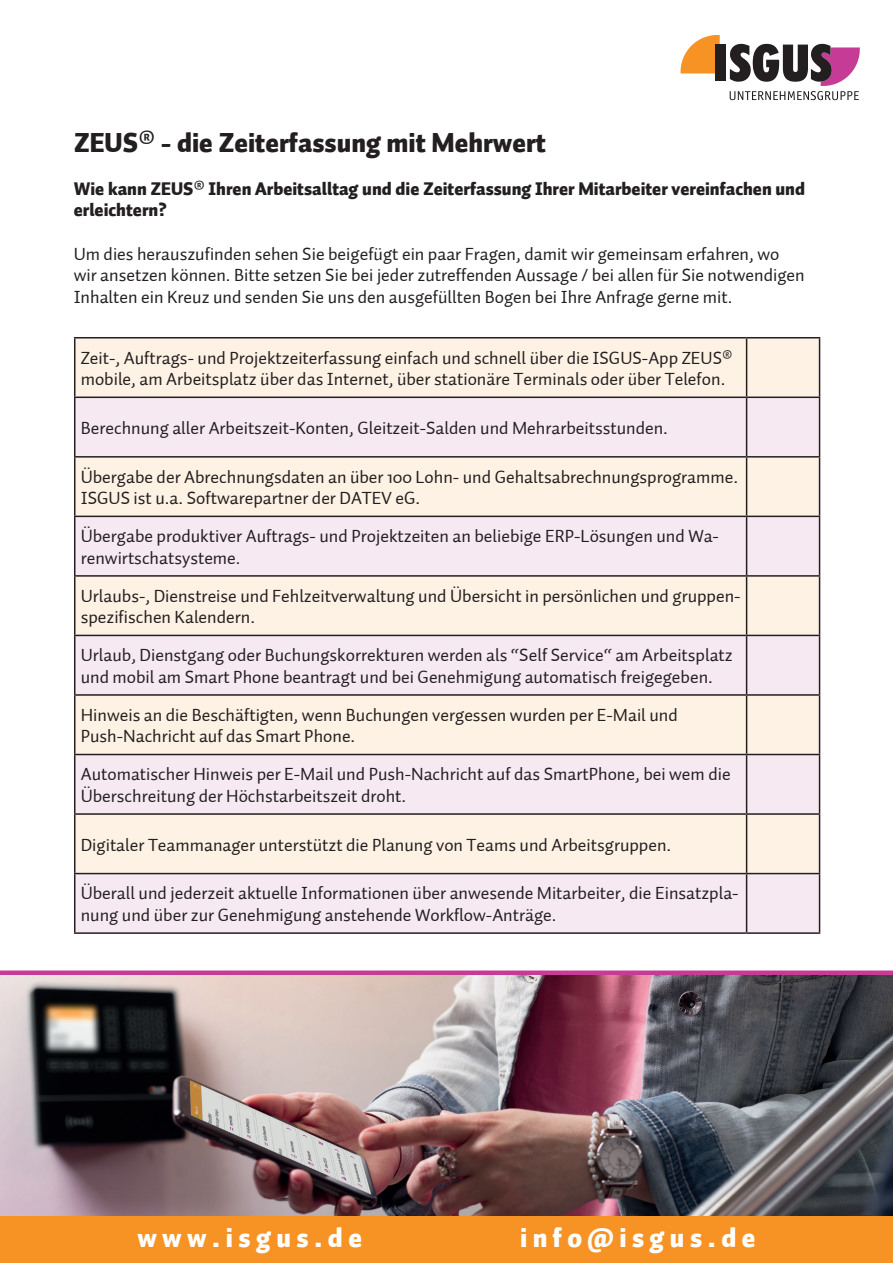
<style>
.page{position:relative;width:893px;height:1263px;background:#fff}
.page>*{position:absolute;margin:0;border:0;box-sizing:border-box;transform-origin:0 0}
.t1{font:27px "Auto 1 Black LF";color:#231f20}
.t2{font:27px "Auto 1 Black LF";letter-spacing:.2em;color:#fff}
.t3{font:18px/21.6px "Auto 1";color:#231f20}
.t4{font:18px/21.6px "Auto 1 Black LF";color:#231f20}
</style>
<div class="page">
<svg style="left:680px;top:35px;width:40px;height:38px"></svg>
<div style="left:716px;top:45px;width:10px;height:36px;background:#231f20"></div>
<svg style="left:730px;top:44px;width:130px;height:56px"></svg>
<img style="left:0;top:975px;width:893px;height:241px">
<div style="left:75px;top:338px;width:744px;height:58px;background:#fef2e4"></div>
<svg style="left:75px;top:398px;width:744px;height:534px;background:#f8ebea"></svg>
<hr style="left:74px;top:337px;width:673px;height:1px;background:#231f20">
<hr style="left:74px;top:338px;width:1px;height:58px;background:#231f20">
<hr style="left:747px;top:337px;width:73px;height:1px;background:#231f20">
<hr style="left:746px;top:338px;width:1px;height:58px;background:#231f20">
<hr style="left:819px;top:338px;width:1px;height:58px;background:#231f20">
<hr style="left:74px;top:396px;width:673px;height:2px;background:#231f20">
<hr style="left:74px;top:398px;width:1px;height:58px;background:#231f20">
<hr style="left:747px;top:396px;width:73px;height:2px;background:#231f20">
<hr style="left:746px;top:398px;width:1px;height:58px;background:#231f20">
<hr style="left:819px;top:398px;width:1px;height:58px;background:#231f20">
<hr style="left:74px;top:456px;width:673px;height:2px;background:#231f20">
<hr style="left:74px;top:458px;width:1px;height:58px;background:#231f20">
<hr style="left:747px;top:456px;width:73px;height:2px;background:#231f20">
<hr style="left:746px;top:458px;width:1px;height:58px;background:#231f20">
<hr style="left:819px;top:458px;width:1px;height:58px;background:#231f20">
<hr style="left:74px;top:516px;width:673px;height:1px;background:#231f20">
<hr style="left:74px;top:517px;width:1px;height:58px;background:#231f20">
<hr style="left:747px;top:516px;width:73px;height:1px;background:#231f20">
<hr style="left:746px;top:517px;width:1px;height:58px;background:#231f20">
<hr style="left:819px;top:517px;width:1px;height:58px;background:#231f20">
<hr style="left:74px;top:575px;width:673px;height:2px;background:#231f20">
<hr style="left:74px;top:577px;width:1px;height:58px;background:#231f20">
<hr style="left:747px;top:575px;width:73px;height:2px;background:#231f20">
<hr style="left:746px;top:577px;width:1px;height:58px;background:#231f20">
<hr style="left:819px;top:577px;width:1px;height:58px;background:#231f20">
<hr style="left:74px;top:635px;width:673px;height:1px;background:#231f20">
<hr style="left:74px;top:636px;width:1px;height:58px;background:#231f20">
<hr style="left:747px;top:635px;width:73px;height:1px;background:#231f20">
<hr style="left:746px;top:636px;width:1px;height:58px;background:#231f20">
<hr style="left:819px;top:636px;width:1px;height:58px;background:#231f20">
<hr style="left:74px;top:694px;width:673px;height:2px;background:#231f20">
<hr style="left:74px;top:696px;width:1px;height:58px;background:#231f20">
<hr style="left:747px;top:694px;width:73px;height:2px;background:#231f20">
<hr style="left:746px;top:696px;width:1px;height:58px;background:#231f20">
<hr style="left:819px;top:696px;width:1px;height:58px;background:#231f20">
<hr style="left:74px;top:754px;width:673px;height:1px;background:#231f20">
<hr style="left:74px;top:755px;width:1px;height:58px;background:#231f20">
<hr style="left:747px;top:754px;width:73px;height:1px;background:#231f20">
<hr style="left:746px;top:755px;width:1px;height:58px;background:#231f20">
<hr style="left:819px;top:755px;width:1px;height:58px;background:#231f20">
<hr style="left:74px;top:813px;width:673px;height:2px;background:#231f20">
<hr style="left:74px;top:815px;width:1px;height:58px;background:#231f20">
<hr style="left:747px;top:813px;width:73px;height:2px;background:#231f20">
<hr style="left:746px;top:815px;width:1px;height:58px;background:#231f20">
<hr style="left:819px;top:815px;width:1px;height:58px;background:#231f20">
<hr style="left:74px;top:873px;width:673px;height:1px;background:#231f20">
<hr style="left:74px;top:874px;width:1px;height:58px;background:#231f20">
<hr style="left:747px;top:873px;width:73px;height:1px;background:#231f20">
<hr style="left:746px;top:874px;width:1px;height:58px;background:#231f20">
<hr style="left:819px;top:874px;width:1px;height:58px;background:#231f20">
<hr style="left:74px;top:932px;width:673px;height:2px;background:#231f20">
<hr style="left:747px;top:932px;width:73px;height:2px;background:#231f20">
<div style="left:0;top:1216px;width:893px;height:47px;background:#f79324"></div>
<div style="left:0;top:970px;width:893px;height:5px;background:#c53b96"></div>
<p class="t1" style="left:74px;top:124px;width:474px">ZEUS® - die Zeiterfassung mit Mehrwert</p>
<p class="t4" style="left:74px;top:178px;width:733px">Wie kann ZEUS® Ihren Arbeitsalltag und die Zeiterfassung Ihrer Mitarbeiter vereinfachen und erleichtern?</p>
<p class="t3" style="left:74px;top:243px;width:732px">Um dies herauszufinden sehen Sie beigefügt ein paar Fragen, damit wir gemeinsam erfahren, wo wir ansetzen können. Bitte setzen Sie bei jeder zutreffenden Aussage / bei allen für Sie notwendigen<br>Inhalten ein Kreuz und senden Sie uns den ausgefüllten Bogen bei Ihre Anfrage gerne mit.</p>
<p class="t3" style="left:81px;top:347px;width:653px">Zeit-, Auftrags- und Projektzeiterfassung einfach und schnell über die ISGUS-App ZEUS® mobile, am Arbeitsplatz über das Internet, über stationäre Terminals oder über Telefon.</p>
<p class="t3" style="left:81px;top:417px;width:589px">Berechnung aller Arbeitszeit-Konten, Gleitzeit-Salden und Mehrarbeitsstunden.</p>
<p class="t3" style="left:81px;top:466px;width:659px">Übergabe der Abrechnungsdaten an über 100 Lohn- und Gehaltsabrechnungsprogramme.</p>
<p class="t3" style="left:81px;top:488px;width:341px">ISGUS ist u.a. Softwarepartner der DATEV eG.</p>
<p class="t3" style="left:81px;top:526px;width:640px">Übergabe produktiver Auftrags- und Projektzeiten an beliebige ERP-Lösungen und Wa&shy;renwirtschatsysteme.</p>
<p class="t3" style="left:81px;top:585px;width:661px">Urlaubs-, Dienstreise und Fehlzeitverwaltung und Übersicht in persönlichen und gruppen&shy;spezifischen Kalendern.</p>
<p class="t3" style="left:81px;top:645px;width:654px">Urlaub, Dienstgang oder Buchungskorrekturen werden als “Self Service“ am Arbeitsplatz und mobil am Smart Phone beantragt und bei Genehmigung automatisch freigegeben.</p>
<p class="t3" style="left:81px;top:704px;width:599px">Hinweis an die Beschäftigten, wenn Buchungen vergessen wurden per E-Mail und<br>Push-Nachricht auf das Smart Phone.</p>
<p class="t3" style="left:81px;top:764px;width:651px">Automatischer Hinweis per E-Mail und Push-Nachricht auf das SmartPhone, bei wem die<br>Überschreitung der Höchstarbeitszeit droht.</p>
<p class="t3" style="left:81px;top:834px;width:592px">Digitaler Teammanager unterstützt die Planung von Teams und Arbeitsgruppen.</p>
<p class="t3" style="left:81px;top:883px;width:659px">Überall und jederzeit aktuelle Informationen über anwesende Mitarbeiter, die Einsatzpla&shy;nung und über zur Genehmigung anstehende Workflow-Anträge.</p>
<p class="t2" style="left:137px;top:1220px;width:226px">www.isgus.de</p>
<p class="t2" style="left:520px;top:1220px;width:237px">info@isgus.de</p>
</div>
